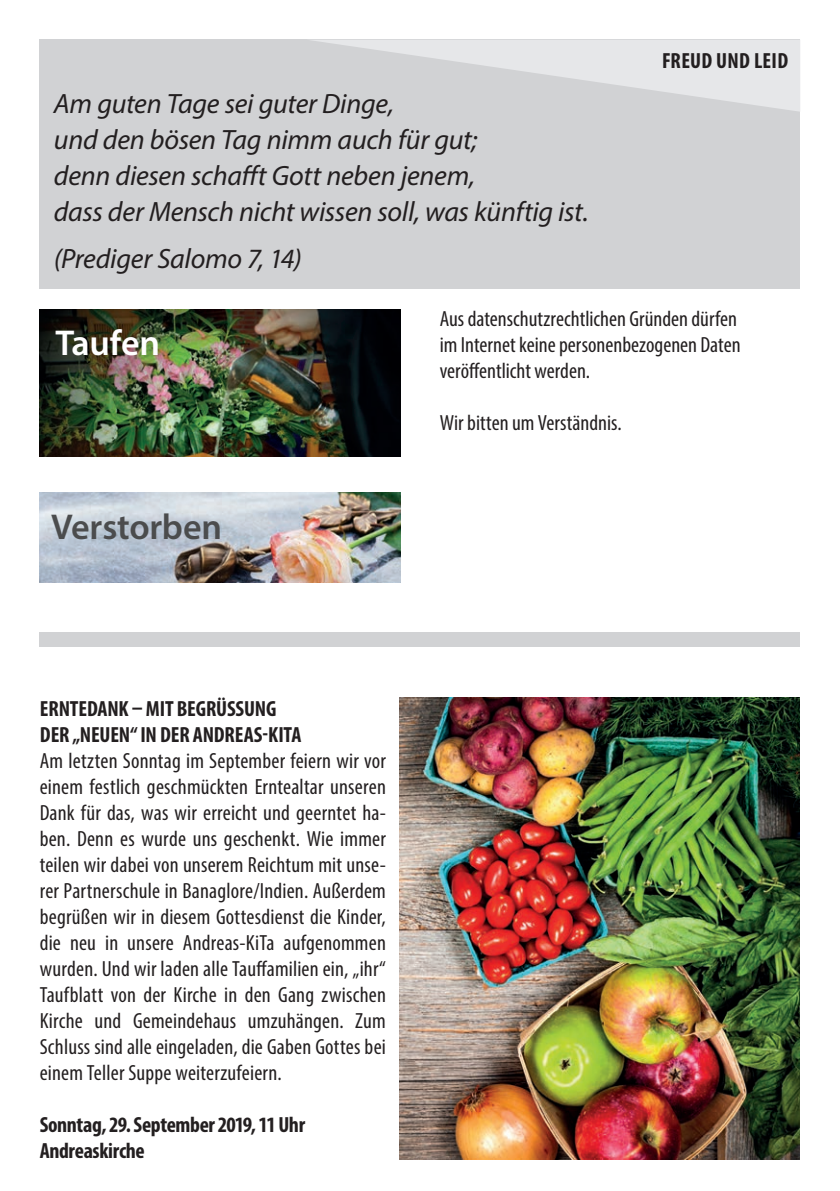
<style>
.page{position:relative;width:840px;height:1191px;background:#fff}
.page>*{position:absolute;margin:0;border:0;box-sizing:border-box;transform-origin:0 0}
.t1{font:600 36px "Myriad Pro";letter-spacing:-.005em;color:#4b4c4d}
.t2{font:600 36px "Myriad Pro";letter-spacing:-.005em;color:#fff}
.t3{font:italic 28px/36px "Myriad Pro";letter-spacing:-.01em;color:#231f20}
.t4{font:condensed 22px/26px "Myriad Pro";color:#231f20}
.t5{font:700 condensed 22px/26px "Myriad Pro";letter-spacing:-.01em;color:#231f20}
.t6{font:700 condensed 22px "Myriad Pro";letter-spacing:.015em;color:#231f20}
</style>
<div class="page">
<div style="left:40px;top:40px;width:759px;height:249px;background:#d1d2d4"></div>
<img style="left:40px;top:492px;width:360px;height:91px">
<svg style="left:312px;top:40px;width:487px;height:71px"></svg>
<img style="left:40px;top:309px;width:360px;height:147px">
<img style="left:399px;top:697px;width:400px;height:462px">
<div style="left:40px;top:632px;width:759px;height:15px;background:#d1d2d4"></div>
<p class="t6" style="left:661px;top:46px;width:127px">FREUD UND LEID</p>
<p class="t3" style="left:54px;top:85px;width:536px">Am guten Tage sei guter Dinge,<br>und den bösen Tag nimm auch für gut;<br>denn diesen schafft Gott neben jenem,<br>dass der Mensch nicht wissen soll, was künftig ist.</p>
<p class="t3" style="left:54px;top:240px;width:249px">(Prediger Salomo 7, 14)</p>
<p class="t4" style="left:439px;top:305px;width:302px">Aus datenschutzrechtlichen Gründen dürfen im Internet keine personenbezogenen Daten veröffentlicht werden.</p>
<p class="t4" style="left:439px;top:409px;width:183px">Wir bitten um Verständnis.</p>
<h1 class="t2" style="left:55px;top:319px;width:106px">Taufen</h1>
<h1 class="t1" style="left:51px;top:504px;width:172px">Verstorben</h1>
<p class="t5" style="left:40px;top:695px;width:263px">ERNTEDANK – MIT BEGRÜSSUNG<br>DER „NEUEN“ IN DER ANDREAS-KITA</p>
<p class="t4" style="left:40px;top:747px;width:347px;text-align:justify">Am letzten Sonntag im September feiern wir vor einem festlich geschmückten Erntealtar unseren Dank für das, was wir erreicht und geerntet ha&shy;ben. Denn es wurde uns geschenkt. Wie immer teilen wir dabei von unserem Reichtum mit unse&shy;rer Partnerschule in Banaglore/Indien. Außerdem begrüßen wir in diesem Gottesdienst die Kinder, die neu in unsere Andreas-KiTa aufgenommen wurden. Und wir laden alle Tauffamilien ein, „ihr“ Taufblatt von der Kirche in den Gang zwischen Kirche und Gemeindehaus umzuhängen. Zum Schluss sind alle eingeladen, die Gaben Gottes bei einem Teller Suppe weiterzufeiern.</p>
<p class="t5" style="left:40px;top:1111px;width:267px">Sonntag, 29. September 2019, 11 Uhr<br>Andreaskirche</p>
</div>
